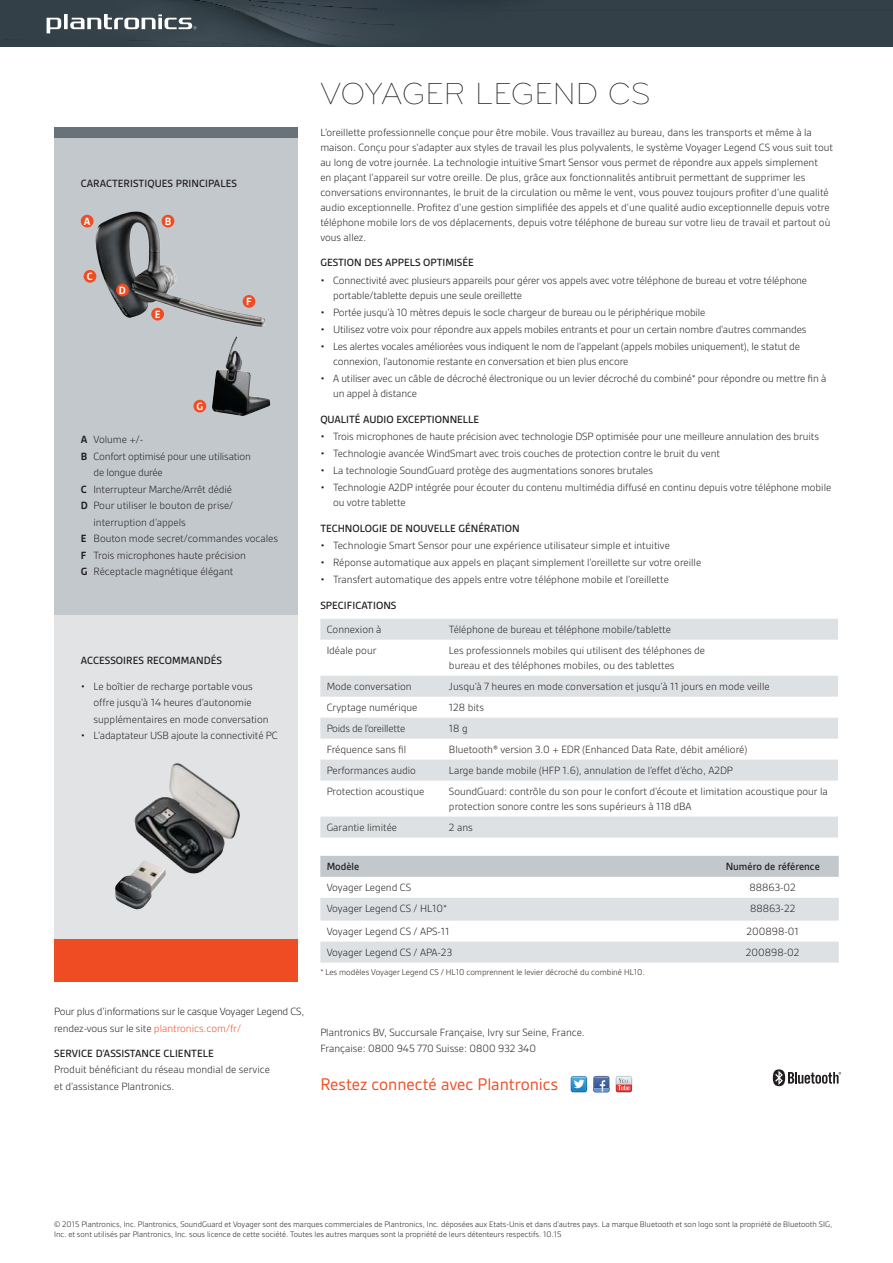
<style>
.page{position:relative;width:893px;height:1263px;background:#fff}
.page>*{position:absolute;margin:0;border:0;box-sizing:border-box;transform-origin:0 0}
.t1{font:300 31.5px "Bryant";color:#231f20}
.t2{font:18px "Gesta";letter-spacing:-.005em;color:#f04c24}
.t3{font:300 11.25px/15px "Gesta";color:#231f20}
.t4{font:500 11.25px "Gesta";color:#231f20}
.t5{font:300 11.25px "Gesta";letter-spacing:-.02em;color:#231f20}
.t6{font:700 11.25px "Gesta";color:#fff}
.t7{font:300 9px "Gesta";color:#231f20}
.t8{font:300 8.7px/10.5px "Gesta";color:#231f20}
.s1{font-weight:700}
.s2{color:#f04c24}
</style>
<div class="page">
<div style="left:54px;top:138px;width:244px;height:477px;background:#c3c8cc"></div>
<div style="left:54px;top:128px;width:244px;height:10px;background:#697179"></div>
<div style="left:54px;top:615px;width:244px;height:324px;background:#e1e3e4"></div>
<div style="left:54px;top:939px;width:244px;height:42px;background:#f04c24"></div>
<div style="left:320px;top:856px;width:519px;height:21px;background:#c3c8cc"></div>
<svg style="left:320px;top:898px;width:519px;height:64px"></svg>
<svg style="left:320px;top:619px;width:518px;height:218px"></svg>
<svg style="left:773px;top:1069px;width:68px;height:17px"></svg>
<img style="left:134px;top:763px;width:106px;height:111px">
<img style="left:115px;top:860px;width:51px;height:49px">
<img style="left:593px;top:1076px;width:17px;height:16px">
<img style="left:594px;top:1077px;width:15px;height:3px">
<svg style="left:616px;top:1076px;width:16px;height:16px"></svg>
<img style="left:617px;top:1077px;width:14px;height:14px">
<svg style="left:571px;top:1076px;width:16px;height:16px"></svg>
<div style="left:332px;top:0;width:561px;height:9px;background:#344048"></div>
<div style="left:332px;top:9px;width:561px;height:38px;background:#344048"></div>
<img style="left:31px;top:40px;width:308px;height:7px">
<img style="left:0;top:0;width:332px;height:46px">
<svg style="left:47px;top:14px;width:149px;height:19px"></svg>
<img style="left:212px;top:336px;width:58px;height:80px">
<img style="left:90px;top:211px;width:176px;height:116px">
<div style="left:81px;top:215px;width:13px;height:12px;background:#f04c24;border-radius:50%"></div>
<div style="left:84px;top:270px;width:12px;height:13px;background:#f04c24;border-radius:50%"></div>
<div style="left:162px;top:215px;width:12px;height:12px;background:#f04c24;border-radius:50%"></div>
<div style="left:116px;top:284px;width:13px;height:12px;background:#f04c24;border-radius:50%"></div>
<div style="left:151px;top:308px;width:13px;height:12px;background:#f04c24;border-radius:50%"></div>
<div style="left:243px;top:295px;width:12px;height:13px;background:#f04c24;border-radius:50%"></div>
<div style="left:193px;top:400px;width:13px;height:12px;background:#f04c24;border-radius:50%"></div>
<p class="t4" style="left:81px;top:177px;width:158px">CARACTERISTIQUES PRINCIPALES</p>
<p class="t6" style="left:84px;top:214px;width:8px">A</p>
<p class="t6" style="left:87px;top:269px;width:8px">C</p>
<p class="t6" style="left:119px;top:283px;width:9px">D</p>
<p class="t6" style="left:165px;top:214px;width:8px">B</p>
<p class="t6" style="left:155px;top:307px;width:7px">E</p>
<p class="t6" style="left:196px;top:399px;width:8px">G</p>
<p class="t6" style="left:246px;top:294px;width:7px">F</p>
<p class="t3" style="left:81px;top:433px;width:64px"><span class="s1">A</span> Volume +/-</p>
<p class="t3" style="left:81px;top:450px;width:171px"><span class="s1">B</span> Confort optimisé pour une utilisation</p>
<p class="t3" style="left:94px;top:466px;width:71px">de longue durée</p>
<p class="t3" style="left:81px;top:483px;width:153px"><span class="s1">C</span> Interrupteur Marche/Arrêt dédié</p>
<p class="t3" style="left:81px;top:499px;width:154px"><span class="s1">D</span> Pour utiliser le bouton de prise/</p>
<p class="t3" style="left:94px;top:516px;width:94px">interruption d’appels</p>
<p class="t3" style="left:81px;top:532px;width:199px"><span class="s1">E</span> Bouton mode secret/commandes vocales</p>
<p class="t3" style="left:81px;top:549px;width:167px"><span class="s1">F</span> Trois microphones haute précision</p>
<p class="t3" style="left:81px;top:565px;width:154px"><span class="s1">G</span> Réceptacle magnétique élégant</p>
<p class="t4" style="left:81px;top:654px;width:143px">ACCESSOIRES RECOMMANDÉS</p>
<p class="t3" style="left:94px;top:679px;width:176px;line-height:16.5px;text-indent:-13px">• Le boîtier de recharge portable vous offre jusqu’à 14 heures d’autonomie supplémentaires en mode conversation</p>
<p class="t3" style="left:81px;top:729px;width:198px">• L’adaptateur USB ajoute la connectivité PC</p>
<p class="t3" style="left:54px;top:1004px;width:252px;line-height:16.5px">Pour plus d’informations sur le casque Voyager Legend CS, rendez-vous sur le site <span class="s2">plantronics.com/fr/</span></p>
<p class="t4" style="left:54px;top:1047px;width:161px">SERVICE D’ASSISTANCE CLIENTELE</p>
<p class="t3" style="left:54px;top:1062px;width:217px;line-height:16.5px">Produit bénéficiant du réseau mondial de service et d’assistance Plantronics.</p>
<h1 class="t1" style="left:320px;top:75px;width:332px">VOYAGER LEGEND CS</h1>
<p class="t3" style="left:320px;top:126px;width:514px">L’oreillette professionnelle conçue pour être mobile. Vous travaillez au bureau, dans les transports et même à la maison. Conçu pour s’adapter aux styles de travail les plus polyvalents, le système Voyager Legend CS vous suit tout au long de votre journée. La technologie intuitive Smart Sensor vous permet de répondre aux appels simplement<br>en plaçant l’appareil sur votre oreille. De plus, grâce aux fonctionnalités antibruit permettant de supprimer les conversations environnantes, le bruit de la circulation ou même le vent, vous pouvez toujours profiter d’une qualité audio exceptionnelle. Profitez d’une gestion simplifiée des appels et d’une qualité audio exceptionnelle depuis votre téléphone mobile lors de vos déplacements, depuis votre téléphone de bureau sur votre lieu de travail et partout où vous allez.</p>
<p class="t4" style="left:320px;top:257px;width:155px">GESTION DES APPELS OPTIMISÉE</p>
<p class="t3" style="left:333px;top:273px;width:476px;text-indent:-13px">• Connectivité avec plusieurs appareils pour gérer vos appels avec votre téléphone de bureau et votre téléphone portable/tablette depuis une seule oreillette</p>
<p class="t3" style="left:320px;top:305px;width:387px">• Portée jusqu’à 10 mètres depuis le socle chargeur de bureau ou le périphérique mobile</p>
<p class="t3" style="left:320px;top:323px;width:488px">• Utilisez votre voix pour répondre aux appels mobiles entrants et pour un certain nombre d’autres commandes</p>
<p class="t3" style="left:333px;top:340px;width:468px;text-indent:-13px">• Les alertes vocales améliorées vous indiquent le nom de l’appelant (appels mobiles uniquement), le statut de connexion, l’autonomie restante en conversation et bien plus encore</p>
<p class="t3" style="left:333px;top:372px;width:495px;text-indent:-13px">• A utiliser avec un câble de décroché électronique ou un levier décroché du combiné* pour répondre ou mettre fin à un appel à distance</p>
<p class="t4" style="left:320px;top:413px;width:160px">QUALITÉ AUDIO EXCEPTIONNELLE</p>
<p class="t3" style="left:320px;top:430px;width:500px">• Trois microphones de haute précision avec technologie DSP optimisée pour une meilleure annulation des bruits</p>
<p class="t3" style="left:320px;top:447px;width:401px">• Technologie avancée WindSmart avec trois couches de protection contre le bruit du vent</p>
<p class="t3" style="left:320px;top:464px;width:334px">• La technologie SoundGuard protège des augmentations sonores brutales</p>
<p class="t3" style="left:333px;top:481px;width:500px;text-indent:-13px">• Technologie A2DP intégrée pour écouter du contenu multimédia diffusé en continu depuis votre téléphone mobile ou votre tablette</p>
<p class="t4" style="left:320px;top:522px;width:201px">TECHNOLOGIE DE NOUVELLE GÉNÉRATION</p>
<p class="t3" style="left:320px;top:539px;width:351px">• Technologie Smart Sensor pour une expérience utilisateur simple et intuitive</p>
<p class="t3" style="left:320px;top:556px;width:382px">• Réponse automatique aux appels en plaçant simplement l’oreillette sur votre oreille</p>
<p class="t3" style="left:320px;top:573px;width:350px">• Transfert automatique des appels entre votre téléphone mobile et l’oreillette</p>
<p class="t4" style="left:320px;top:599px;width:78px">SPECIFICATIONS</p>
<p class="t3" style="left:327px;top:623px;width:56px">Connexion à</p>
<p class="t3" style="left:449px;top:623px;width:224px">Téléphone de bureau et téléphone mobile/tablette</p>
<p class="t3" style="left:327px;top:644px;width:51px">Idéale pour</p>
<p class="t3" style="left:449px;top:644px;width:258px">Les professionnels mobiles qui utilisent des téléphones de bureau et des téléphones mobiles, ou des tablettes</p>
<p class="t3" style="left:327px;top:680px;width:86px">Mode conversation</p>
<p class="t3" style="left:449px;top:680px;width:322px">Jusqu’à 7 heures en mode conversation et jusqu’à 11 jours en mode veille</p>
<p class="t3" style="left:327px;top:701px;width:92px">Cryptage numérique</p>
<p class="t3" style="left:449px;top:701px;width:37px">128 bits</p>
<p class="t5" style="left:327px;top:724px;width:80px">Poids de l’oreillette</p>
<p class="t3" style="left:449px;top:722px;width:20px">18 g</p>
<p class="t3" style="left:327px;top:743px;width:81px">Fréquence sans fil</p>
<p class="t3" style="left:449px;top:743px;width:300px">Bluetooth® version 3.0 + EDR (Enhanced Data Rate, débit amélioré)</p>
<p class="t3" style="left:327px;top:764px;width:91px">Performances audio</p>
<p class="t3" style="left:449px;top:764px;width:285px">Large bande mobile (HFP 1.6), annulation de l’effet d’écho, A2DP</p>
<p class="t3" style="left:327px;top:785px;width:99px">Protection acoustique</p>
<p class="t3" style="left:449px;top:785px;width:380px">SoundGuard: contrôle du son pour le confort d’écoute et limitation acoustique pour la protection sonore contre les sons supérieurs à 118 dBA</p>
<p class="t3" style="left:327px;top:821px;width:72px">Garantie limitée</p>
<p class="t3" style="left:449px;top:821px;width:25px">2 ans</p>
<p class="t4" style="left:327px;top:861px;width:34px">Modèle</p>
<p class="t4" style="left:726px;top:861px;width:96px">Numéro de référence</p>
<p class="t3" style="left:327px;top:881px;width:86px">Voyager Legend CS</p>
<p class="t3" style="left:750px;top:881px;width:48px">88863-02</p>
<p class="t3" style="left:327px;top:902px;width:122px">Voyager Legend CS / HL10*</p>
<p class="t3" style="left:750px;top:902px;width:47px">88863-22</p>
<p class="t3" style="left:327px;top:925px;width:124px">Voyager Legend CS / APS-11</p>
<p class="t3" style="left:747px;top:925px;width:54px">200898-01</p>
<p class="t3" style="left:327px;top:946px;width:127px">Voyager Legend CS / APA-23</p>
<p class="t3" style="left:746px;top:946px;width:55px">200898-02</p>
<p class="t7" style="left:320px;top:969px;width:326px">* Les modèles Voyager Legend CS / HL10 comprennent le levier décroché du combiné HL10.</p>
<p class="t3" style="left:320px;top:1025px;width:266px;line-height:16.5px">Plantronics BV, Succursale Française, Ivry sur Seine, France.<br>Française: 0800 945 770 Suisse: 0800 932 340</p>
<h2 class="t2" style="left:320px;top:1073px;width:239px">Restez connecté avec Plantronics</h2>
<p class="t8" style="left:54px;top:1219px;width:780px">© 2015 Plantronics, Inc. Plantronics, SoundGuard et Voyager sont des marques commerciales de Plantronics, Inc. déposées aux Etats-Unis et dans d’autres pays. La marque Bluetooth et son logo sont la propriété de Bluetooth SIG,<br>Inc. et sont utilisés par Plantronics, Inc. sous licence de cette société. Toutes les autres marques sont la propriété de leurs détenteurs respectifs. 10.15</p>
</div>
